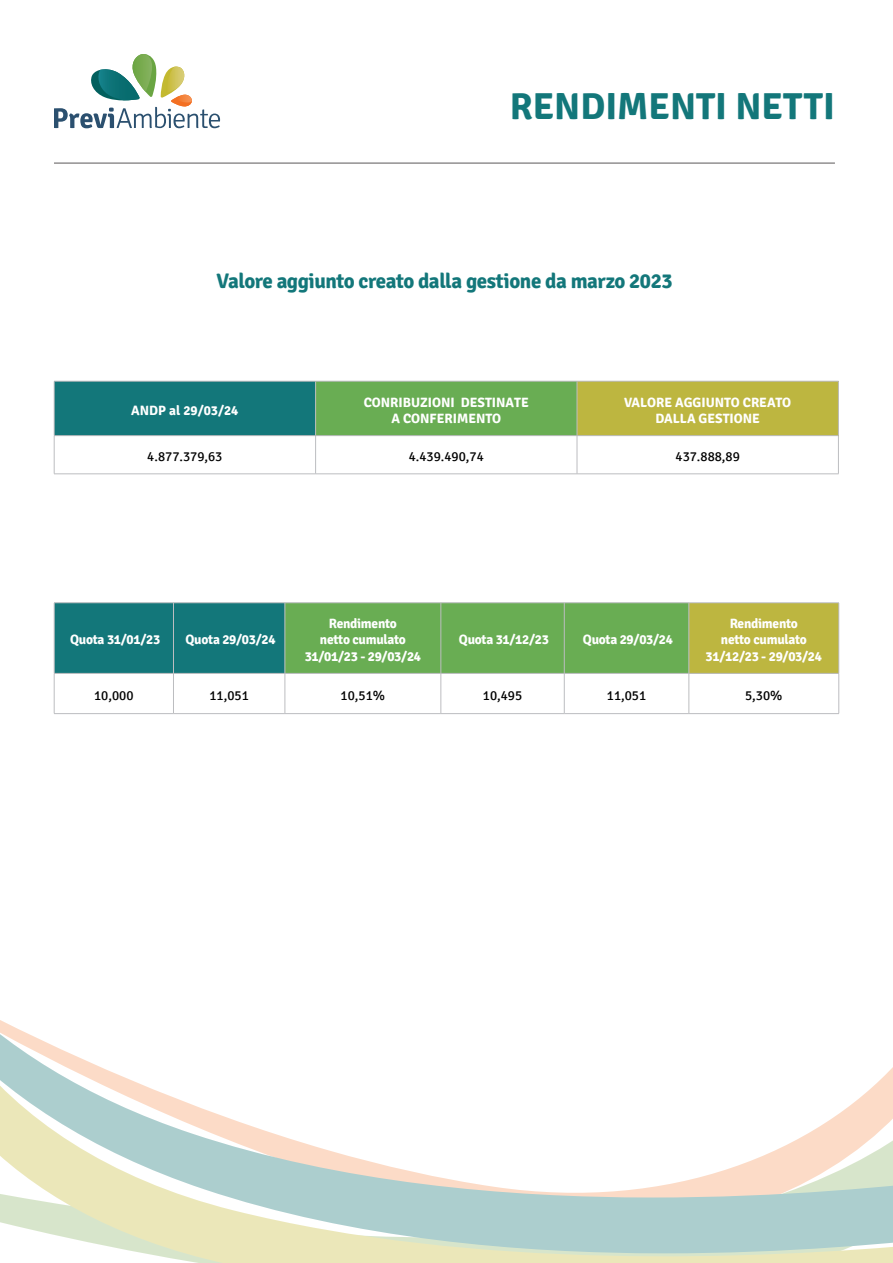
<style>
.page{position:relative;width:893px;height:1263px;background:#fff}
.page>*{position:absolute;margin:0;border:0;box-sizing:border-box;transform-origin:0 0}
.t1{font:300 40.05px "Signika";color:#1d7074}
.t2{font:700 37.5px "Signika";color:#13777a}
.intestazione{font:700 21px "Signika";letter-spacing:-.02em;color:#13777a}
.intestazione-2{font:700 13.5px/16.2px "Signika";letter-spacing:-.02em;color:#fff;text-align:center}
.dati{font:700 13.5px "Signika";color:#fff}
.dati-2{font:13.5px "Signika";color:#000}
</style>
<div class="page">
<svg style="left:54px;top:54px;width:166px;height:74px"></svg>
<hr style="left:54px;top:162px;width:781px;height:2px;background:#231f20">
<svg style="left:144px;top:1253px;width:749px;height:10px;background:#e9e7bd"></svg>
<svg style="left:0;top:1020px;width:893px;height:233px"></svg>
<div style="left:54px;top:381px;width:262px;height:55px;background:#13777a"></div>
<div style="left:316px;top:381px;width:261px;height:55px;background:#69ad53"></div>
<div style="left:577px;top:381px;width:261px;height:55px;background:#bdb640"></div>
<hr style="left:54px;top:381px;width:1px;height:54px;background:#bcbdc0">
<hr style="left:315px;top:381px;width:1px;height:54px;background:#bcbdc0">
<hr style="left:577px;top:381px;width:1px;height:54px;background:#bcbdc0">
<hr style="left:838px;top:381px;width:1px;height:54px;background:#bcbdc0">
<hr style="left:54px;top:435px;width:262px;height:1px;background:#bcbdc0">
<hr style="left:54px;top:436px;width:1px;height:38px;background:#bcbdc0">
<hr style="left:316px;top:435px;width:261px;height:1px;background:#bcbdc0">
<hr style="left:315px;top:436px;width:1px;height:38px;background:#bcbdc0">
<hr style="left:577px;top:435px;width:262px;height:1px;background:#bcbdc0">
<hr style="left:577px;top:436px;width:1px;height:38px;background:#bcbdc0">
<hr style="left:838px;top:436px;width:1px;height:38px;background:#bcbdc0">
<hr style="left:54px;top:474px;width:262px;height:1px;background:#bcbdc0">
<hr style="left:316px;top:474px;width:261px;height:1px;background:#bcbdc0">
<hr style="left:577px;top:474px;width:262px;height:1px;background:#bcbdc0">
<hr style="left:54px;top:381px;width:262px;height:1px;background:#bcbdc0">
<hr style="left:316px;top:381px;width:261px;height:1px;background:#bcbdc0">
<hr style="left:577px;top:381px;width:262px;height:1px;background:#bcbdc0">
<svg style="left:55px;top:603px;width:634px;height:70px;background:#4a9962"></svg>
<div style="left:689px;top:603px;width:150px;height:70px;background:#bdb640"></div>
<hr style="left:54px;top:603px;width:1px;height:70px;background:#bcbdc0">
<hr style="left:173px;top:603px;width:1px;height:70px;background:#bcbdc0">
<hr style="left:285px;top:603px;width:1px;height:70px;background:#bcbdc0">
<hr style="left:441px;top:603px;width:1px;height:70px;background:#bcbdc0">
<hr style="left:564px;top:603px;width:1px;height:70px;background:#bcbdc0">
<hr style="left:689px;top:603px;width:1px;height:70px;background:#bcbdc0">
<hr style="left:838px;top:603px;width:1px;height:70px;background:#bcbdc0">
<hr style="left:54px;top:673px;width:119px;height:1px;background:#bcbdc0">
<hr style="left:54px;top:674px;width:1px;height:39px;background:#bcbdc0">
<hr style="left:173px;top:673px;width:112px;height:1px;background:#bcbdc0">
<hr style="left:173px;top:674px;width:1px;height:39px;background:#bcbdc0">
<hr style="left:285px;top:673px;width:156px;height:1px;background:#bcbdc0">
<hr style="left:285px;top:674px;width:1px;height:39px;background:#bcbdc0">
<hr style="left:441px;top:673px;width:123px;height:1px;background:#bcbdc0">
<hr style="left:441px;top:674px;width:1px;height:39px;background:#bcbdc0">
<hr style="left:564px;top:673px;width:125px;height:1px;background:#bcbdc0">
<hr style="left:564px;top:674px;width:1px;height:39px;background:#bcbdc0">
<hr style="left:689px;top:673px;width:150px;height:1px;background:#bcbdc0">
<hr style="left:689px;top:674px;width:1px;height:39px;background:#bcbdc0">
<hr style="left:838px;top:674px;width:1px;height:39px;background:#bcbdc0">
<hr style="left:54px;top:713px;width:119px;height:1px;background:#bcbdc0">
<hr style="left:173px;top:713px;width:112px;height:1px;background:#bcbdc0">
<hr style="left:285px;top:713px;width:156px;height:1px;background:#bcbdc0">
<hr style="left:441px;top:713px;width:123px;height:1px;background:#bcbdc0">
<hr style="left:564px;top:713px;width:125px;height:1px;background:#bcbdc0">
<hr style="left:689px;top:713px;width:150px;height:1px;background:#bcbdc0">
<hr style="left:54px;top:602px;width:119px;height:1px;background:#bcbdc0">
<hr style="left:173px;top:602px;width:112px;height:1px;background:#bcbdc0">
<hr style="left:285px;top:602px;width:156px;height:1px;background:#bcbdc0">
<hr style="left:441px;top:602px;width:123px;height:1px;background:#bcbdc0">
<hr style="left:564px;top:602px;width:125px;height:1px;background:#bcbdc0">
<hr style="left:689px;top:602px;width:150px;height:1px;background:#bcbdc0">
<p class="t1" style="left:542px;top:80px;width:295px">Rendimenti lordi</p>
<p class="t2" style="left:510px;top:83px;width:327px">RENDIMENTI NETTI</p>
<p class="intestazione" style="left:216px;top:268px;width:458px">Valore aggiunto creato dalla gestione da marzo 2023</p>
<p class="dati" style="left:131px;top:402px;width:109px">ANDP al 29/03/24</p>
<p class="dati" style="left:364px;top:394px;width:167px">CONRIBUZIONI DESTINATE</p>
<p class="dati" style="left:391px;top:410px;width:111px">A CONFERIMENTO</p>
<p class="dati" style="left:624px;top:394px;width:169px">VALORE AGGIUNTO CREATO</p>
<p class="dati" style="left:655px;top:410px;width:106px">DALLA GESTIONE</p>
<p class="dati-2" style="left:147px;top:449px;width:77px">4.877.379,63</p>
<p class="dati-2" style="left:409px;top:449px;width:77px">4.439.490,74</p>
<p class="dati-2" style="left:675px;top:449px;width:66px">437.888,89</p>
<p class="intestazione-2" style="left:70px;top:632px;width:92px">Quota 31/01/23</p>
<p class="intestazione-2" style="left:186px;top:632px;width:92px">Quota 29/03/24</p>
<p class="intestazione-2" style="left:329px;top:616px;width:70px">Rendimento</p>
<p class="intestazione-2" style="left:305px;top:632px;width:118px">netto cumulato<br>31/01/23 - 29/03/24</p>
<p class="intestazione-2" style="left:459px;top:632px;width:92px">Quota 31/12/23</p>
<p class="intestazione-2" style="left:583px;top:632px;width:92px">Quota 29/03/24</p>
<p class="intestazione-2" style="left:730px;top:616px;width:70px">Rendimento</p>
<p class="intestazione-2" style="left:706px;top:632px;width:118px">netto cumulato<br>31/12/23 - 29/03/24</p>
<p class="dati-2" style="left:94px;top:688px;width:41px">10,000</p>
<p class="dati-2" style="left:209px;top:688px;width:41px">11,051</p>
<p class="dati-2" style="left:341px;top:688px;width:46px">10,51%</p>
<p class="dati-2" style="left:483px;top:688px;width:41px">10,495</p>
<p class="dati-2" style="left:607px;top:688px;width:41px">11,051</p>
<p class="dati-2" style="left:745px;top:688px;width:39px">5,30%</p>
</div>
